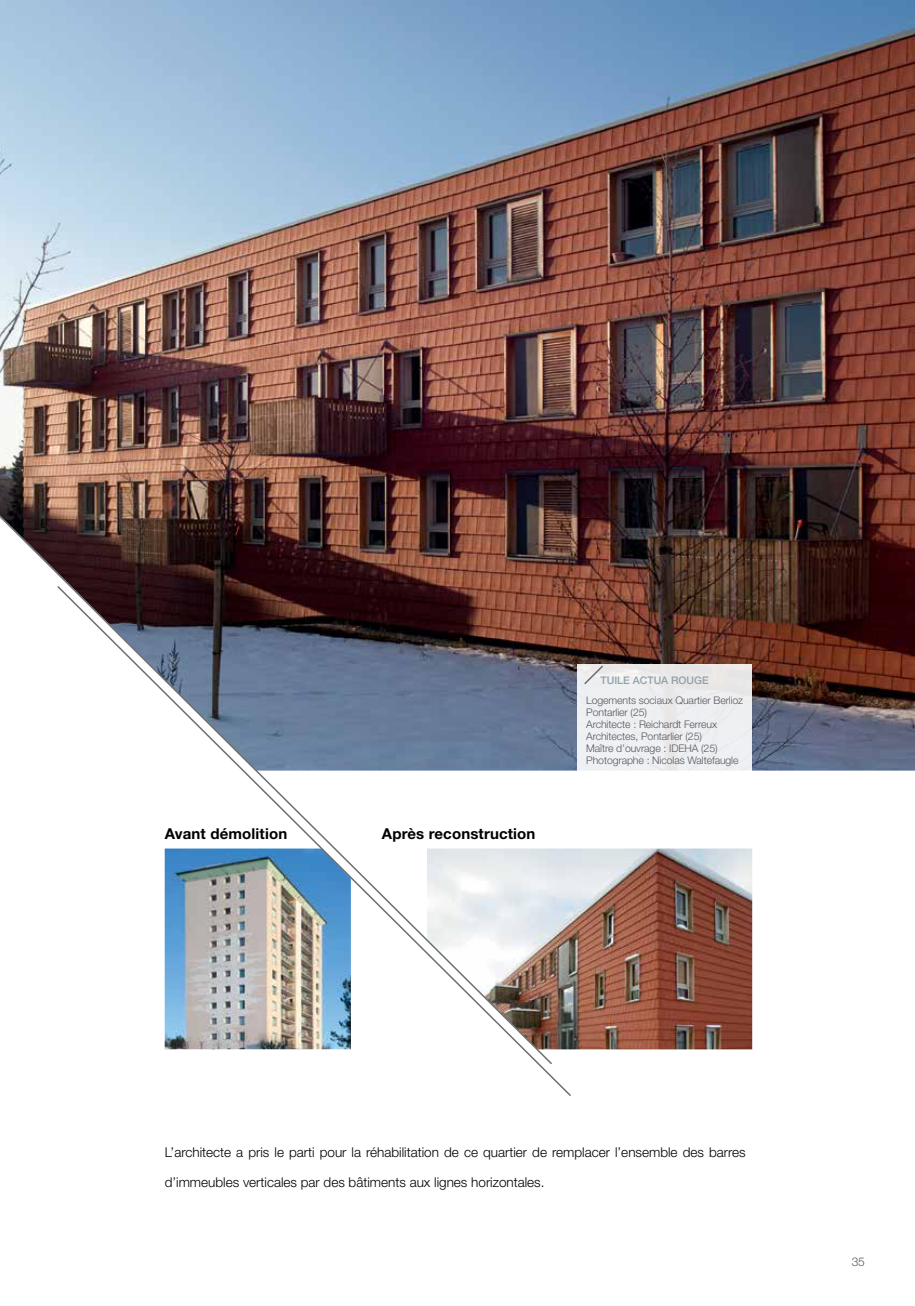
<style>
.page{position:relative;width:915px;height:1306px;background:#fff}
.page>*{position:absolute;margin:0;border:0;box-sizing:border-box;transform-origin:0 0}
.t1{font:700 15px "Helvetica Neue LT Std";letter-spacing:.01em;color:#000}
.t2{font:300 13.5px "Helvetica Neue LT Std";color:#000}
.t3{font:300 12px "Helvetica Neue LT Std";color:#58585b}
.t4{font:300 10.5px/12px "Helvetica Neue LT Std";letter-spacing:-.01em;color:#58585b}
.t5{font:500 10.5px "Helvetica Neue LT Std";color:#8fa1aa}
</style>
<div class="page">
<img style="left:0;top:0;width:914px;height:770px">
<img style="left:572px;top:848px;width:180px;height:201px">
<div style="left:577px;top:664px;width:175px;height:107px;background:#eeeff2"></div>
<svg style="left:583px;top:664px;width:21px;height:20px"></svg>
<img style="left:538px;top:584px;width:34px;height:512px">
<img style="left:0;top:514px;width:553px;height:551px">
<h1 class="t1" style="left:165px;top:824px;width:124px">Avant démolition</h1>
<h1 class="t1" style="left:382px;top:824px;width:155px">Après reconstruction</h1>
<p class="t5" style="left:600px;top:673px;width:110px">TUILE ACTUA ROUGE</p>
<p class="t4" style="left:586px;top:694px;width:158px">Logements sociaux Quartier Berlioz<br>Pontarlier (25)<br>Architecte : Reichardt Ferreux<br>Architectes, Pontarlier (25)<br>Maître d’ouvrage : IDEHA (25)<br>Photographe : Nicolas Waltefaugle</p>
<p class="t2" style="left:165px;top:1143px;width:582px">L’architecte a pris le parti pour la réhabilitation de ce quartier de remplacer l’ensemble des barres</p>
<p class="t2" style="left:165px;top:1173px;width:381px">d’immeubles verticales par des bâtiments aux lignes horizontales.</p>
<p class="t3" style="left:851px;top:1253px;width:14px">35</p>
</div>
